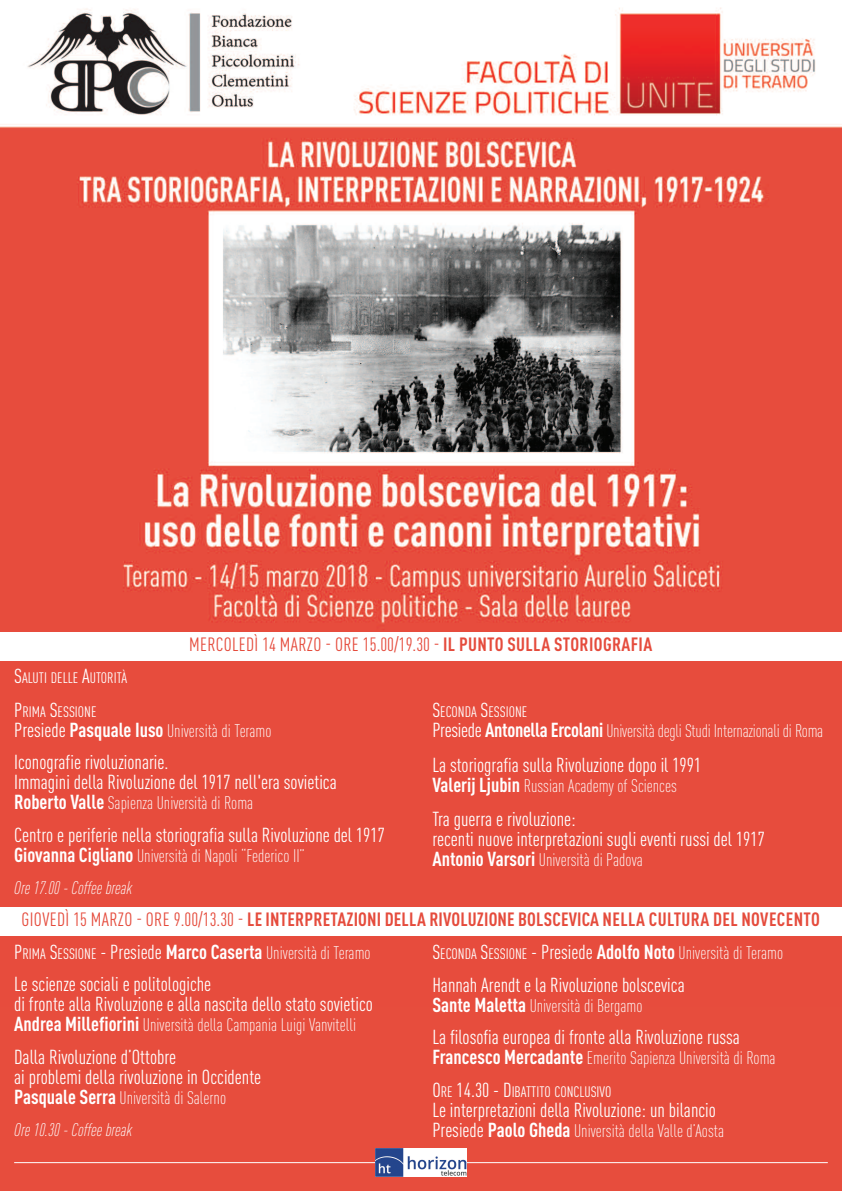
<style>
.page{position:relative;width:842px;height:1191px;background:#fff}
.page>*{position:absolute;margin:0;border:0;box-sizing:border-box;transform-origin:0 0}
.t1{font:condensed 20px/20px "DIN Pro";color:#fff}
.t2{font:700 condensed 19px "DIN Pro";letter-spacing:.01em;color:#e54b3c}
.t3{font:condensed 19px "DIN Pro";letter-spacing:.02em;color:#e54b3c}
.t4{font:300 condensed 18px/32.3px "DIN Pro";color:#fff}
.t5{font:italic 300 condensed 18px/32.3px "DIN Pro";color:#fff}
.t6{font:condensed 15px "DIN Pro";color:#fff}
.s1{font-weight:700}
.s2{font-size:20px}
.s3{font-weight:400;font-size:20px}
.s4{font-weight:700;font-size:20px}
.s5{font-style:italic}
.s6{font-weight:400}
.s7{font-weight:400;font-size:15px}
.s8{font-weight:700;font-style:normal;font-size:20px}
.s9{font-style:normal}
</style>
<div class="page">
<img style="left:0;top:7px;width:842px;height:1183px">
<div style="left:0;top:632px;width:842px;height:28px;background:#fff"></div>
<div style="left:0;top:907px;width:842px;height:28px;background:#fff"></div>
<hr style="left:14px;top:1162px;width:814px;height:1px;background:#fff">
<img style="left:375px;top:1148px;width:92px;height:28px">
<p class="t3" style="left:189px;top:638px;width:465px">MERCOLEDÌ 14 MARZO - ORE 15.00/19.30 - <span class="s1">IL PUNTO SULLA STORIOGRAFIA</span></p>
<p class="t6" style="left:14px;top:673px;width:114px"><span class="s2">S</span>ALUTI DELLE <span class="s2">A</span>UTORITÀ</p>
<p class="t6" style="left:14px;top:706px;width:84px"><span class="s2">P</span>RIMA <span class="s2">S</span>ESSIONE</p>
<p class="t4" style="left:14px;top:716px;width:259px"><span class="s3">Presiede</span> <span class="s4">Pasquale Iuso</span> Università di Teramo</p>
<p class="t1" style="left:14px;top:754px;width:324px">Iconografie rivoluzionarie.<br>Immagini della Rivoluzione del 1917 nell'era sovietica</p>
<p class="t4" style="left:14px;top:788px;width:241px"><span class="s4">Roberto Valle</span> Sapienza Università di Roma</p>
<p class="t1" style="left:14px;top:826px;width:372px">Centro e periferie nella storiografia sulla Rivoluzione del 1917</p>
<p class="t4" style="left:14px;top:841px;width:292px"><span class="s4">Giovanna Cigliano</span> Università di Napoli “Federico II”<br><span class="s5">Ore 17.00 - Coffee break</span></p>
<p class="t6" style="left:432px;top:706px;width:97px"><span class="s2">S</span>ECONDA <span class="s2">S</span>ESSIONE</p>
<p class="t4" style="left:432px;top:716px;width:392px"><span class="s3">Presiede</span> <span class="s4">Antonella Ercolani</span> Università degli Studi Internazionali di Roma</p>
<p class="t1" style="left:432px;top:756px;width:270px">La storiografia sulla Rivoluzione dopo il 1991</p>
<p class="t4" style="left:432px;top:771px;width:246px"><span class="s4">Valerij Ljubin</span> Russian Academy of Sciences</p>
<p class="t1" style="left:432px;top:811px;width:334px">Tra guerra e rivoluzione:<br>recenti nuove interpretazioni sugli eventi russi del 1917</p>
<p class="t4" style="left:432px;top:845px;width:212px"><span class="s4">Antonio Varsori</span> Università di Padova</p>
<p class="t2" style="left:22px;top:913px;width:800px"><span class="s6">GIOVEDÌ 15 MARZO - ORE 9.00/13.30 -</span> LE INTERPRETAZIONI DELLA RIVOLUZIONE BOLSCEVICA NELLA CULTURA DEL NOVECENTO</p>
<p class="t4" style="left:14px;top:938px;width:358px"><span class="s3">P</span><span class="s7">RIMA</span> <span class="s3">S</span><span class="s7">ESSIONE</span> <span class="s3">- Presiede</span> <span class="s4">Marco Caserta</span> Università di Teramo</p>
<p class="t1" style="left:14px;top:976px;width:360px">Le scienze sociali e politologiche<br>di fronte alla Rivoluzione e alla nascita dello stato sovietico</p>
<p class="t4" style="left:14px;top:1010px;width:343px"><span class="s4">Andrea Millefiorini</span> Università della Campania Luigi Vanvitelli</p>
<p class="t1" style="left:14px;top:1048px;width:249px">Dalla Rivoluzione d’Ottobre<br>ai problemi della rivoluzione in Occidente</p>
<p class="t5" style="left:14px;top:1082px;width:213px"><span class="s8">Pasquale Serra</span> <span class="s9">Università di Salerno<br></span>Ore 10.30 - Coffee break</p>
<p class="t4" style="left:432px;top:938px;width:352px"><span class="s3">S</span><span class="s7">ECONDA</span> <span class="s3">S</span><span class="s7">ESSIONE</span> <span class="s3">- Presiede</span> <span class="s4">Adolfo Noto</span> Università di Teramo</p>
<p class="t1" style="left:432px;top:976px;width:254px">Hannah Arendt e la Rivoluzione bolscevica</p>
<p class="t4" style="left:432px;top:991px;width:212px"><span class="s4">Sante Maletta</span> Università di Bergamo</p>
<p class="t1" style="left:432px;top:1029px;width:309px">La filosofia europea di fronte alla Rivoluzione russa</p>
<p class="t4" style="left:432px;top:1043px;width:345px"><span class="s4">Francesco Mercadante</span> Emerito Sapienza Università di Roma</p>
<p class="t6" style="left:432px;top:1086px;width:181px"><span class="s2">O</span>RE <span class="s2">14.30 - D</span>IBATTITO CONCLUSIVO</p>
<p class="t1" style="left:432px;top:1101px;width:285px">Le interpretazioni della Rivoluzione: un bilancio</p>
<p class="t4" style="left:432px;top:1116px;width:293px"><span class="s3">Presiede</span> <span class="s4">Paolo Gheda</span> Università della Valle d’Aosta</p>
</div>
